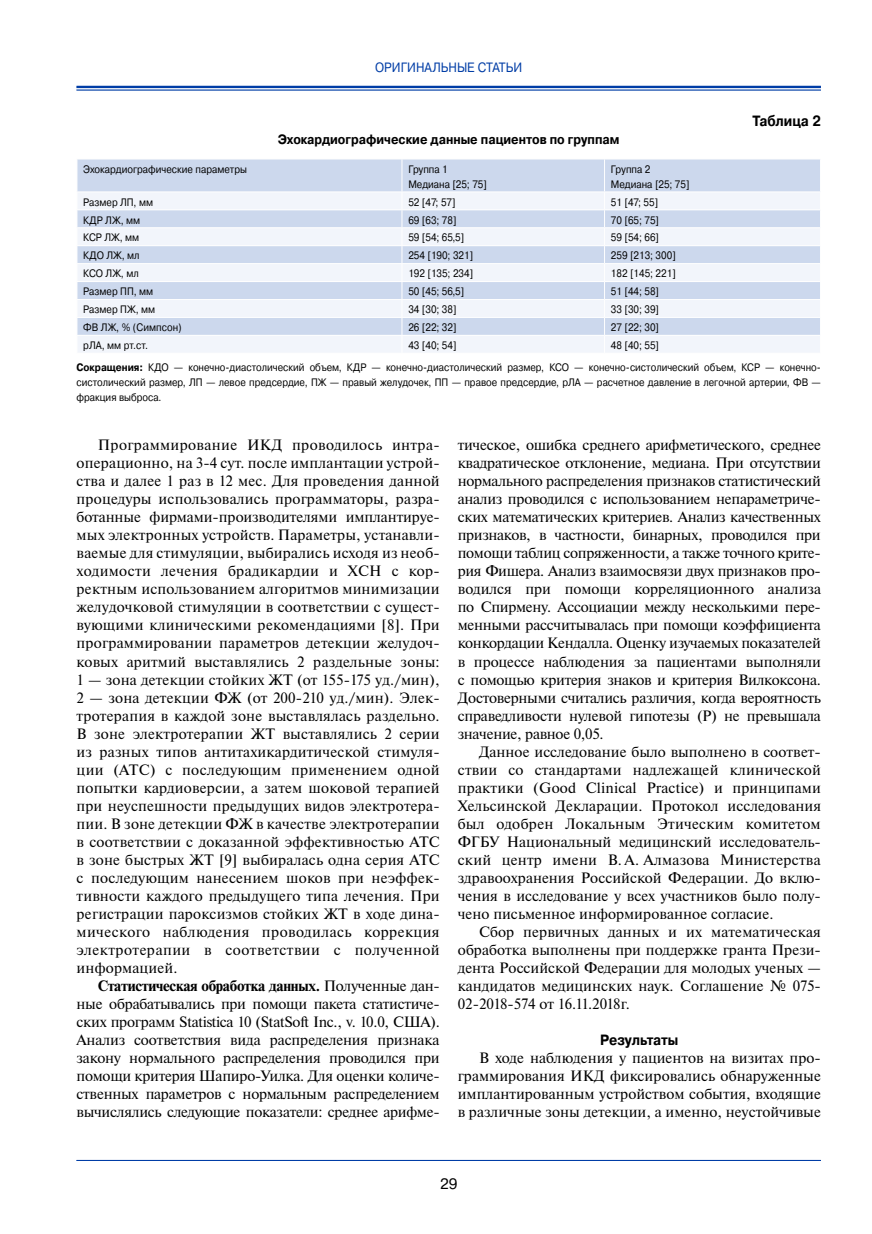
<style>
.page{position:relative;width:872px;height:1234px;background:#fff}
.page>*{position:absolute;margin:0;border:0;box-sizing:border-box;transform-origin:0 0}
.t1{font:15px/18px "Newton";letter-spacing:.01em;color:#000;text-align:justify}
.t2{font:15px "Pragmatica";color:#000}
.t3{font:700 14.85px "Pragmatica";letter-spacing:-.015em;color:#000;scale:.89 1}
.t4{font:700 13.5px "Pragmatica";color:#000;scale:.89 1}
.t5{font:13.5px "Pragmatica";color:#003da6;scale:.89 1}
.t6{font:10.8px/15px "Pragmatica";color:#000;scale:.89 1}
.s1{font-weight:700}
</style>
<div class="page">
<svg style="left:77px;top:88px;width:744px;height:2px"></svg>
<hr style="left:77px;top:86px;width:744px;height:2px;background:#003da6">
<hr style="left:77px;top:90px;width:744px;height:1px;background:#003da6">
<hr style="left:77px;top:1159px;width:744px;height:1px;background:#003da6">
<div style="left:78px;top:160px;width:742px;height:31px;background:#ccd8ed"></div>
<svg style="left:78px;top:193px;width:742px;height:159px;fill:#f2f5fb"></svg>
<hr style="left:401px;top:159px;width:1px;height:32px;background:#fff">
<hr style="left:604px;top:159px;width:1px;height:32px;background:#fff">
<hr style="left:77px;top:209px;width:325px;height:1px;background:#fff">
<hr style="left:402px;top:209px;width:202px;height:1px;background:#fff">
<hr style="left:604px;top:209px;width:217px;height:1px;background:#fff">
<hr style="left:77px;top:227px;width:325px;height:1px;background:#fff">
<hr style="left:402px;top:227px;width:202px;height:1px;background:#fff">
<hr style="left:604px;top:227px;width:217px;height:1px;background:#fff">
<hr style="left:77px;top:245px;width:325px;height:1px;background:#fff">
<hr style="left:402px;top:245px;width:202px;height:1px;background:#fff">
<hr style="left:604px;top:245px;width:217px;height:1px;background:#fff">
<hr style="left:77px;top:263px;width:325px;height:1px;background:#fff">
<hr style="left:402px;top:263px;width:202px;height:1px;background:#fff">
<hr style="left:604px;top:263px;width:217px;height:1px;background:#fff">
<hr style="left:77px;top:281px;width:325px;height:1px;background:#fff">
<hr style="left:402px;top:281px;width:202px;height:1px;background:#fff">
<hr style="left:604px;top:281px;width:217px;height:1px;background:#fff">
<hr style="left:77px;top:299px;width:325px;height:1px;background:#fff">
<hr style="left:402px;top:299px;width:202px;height:1px;background:#fff">
<hr style="left:604px;top:299px;width:217px;height:1px;background:#fff">
<hr style="left:77px;top:317px;width:325px;height:1px;background:#fff">
<hr style="left:402px;top:317px;width:202px;height:1px;background:#fff">
<hr style="left:604px;top:317px;width:217px;height:1px;background:#fff">
<hr style="left:77px;top:335px;width:325px;height:1px;background:#fff">
<svg style="left:77px;top:210px;width:1px;height:125px"></svg>
<hr style="left:402px;top:335px;width:202px;height:1px;background:#fff">
<svg style="left:401px;top:193px;width:1px;height:159px"></svg>
<hr style="left:604px;top:335px;width:217px;height:1px;background:#fff">
<svg style="left:604px;top:193px;width:1px;height:159px"></svg>
<p class="t5" style="left:375px;top:57px;width:167px">ОРИГИНАЛЬНЫЕ СТАТЬИ</p>
<p class="t4" style="left:278px;top:131px;width:385px">Эхокардиографические данные пациентов по группам</p>
<p class="t3" style="left:752px;top:112px;width:78px">Таблица 2</p>
<p class="t6" style="left:83px;top:161px;width:185px">Эхокардиографические параметры</p>
<p class="t6" style="left:408px;top:161px;width:90px">Группа 1<br>Медиана [25; 75]</p>
<p class="t6" style="left:611px;top:161px;width:90px">Группа 2<br>Медиана [25; 75]</p>
<p class="t6" style="left:83px;top:194px;width:80px">Размер ЛП, мм</p>
<p class="t6" style="left:408px;top:194px;width:55px">52 [47; 57]</p>
<p class="t6" style="left:611px;top:194px;width:55px">51 [47; 55]</p>
<p class="t6" style="left:83px;top:212px;width:65px">КДР ЛЖ, мм</p>
<p class="t6" style="left:408px;top:212px;width:56px">69 [63; 78]</p>
<p class="t6" style="left:611px;top:212px;width:56px">70 [65; 75]</p>
<p class="t6" style="left:83px;top:230px;width:64px">КСР ЛЖ, мм</p>
<p class="t6" style="left:408px;top:230px;width:64px">59 [54; 65,5]</p>
<p class="t6" style="left:611px;top:230px;width:56px">59 [54; 66]</p>
<p class="t6" style="left:83px;top:248px;width:65px">КДО ЛЖ, мл</p>
<p class="t6" style="left:408px;top:248px;width:74px">254 [190; 321]</p>
<p class="t6" style="left:611px;top:248px;width:74px">259 [213; 300]</p>
<p class="t6" style="left:83px;top:265px;width:64px">КСО ЛЖ, мл</p>
<p class="t6" style="left:408px;top:265px;width:74px">192 [135; 234]</p>
<p class="t6" style="left:611px;top:265px;width:74px">182 [145; 221]</p>
<p class="t6" style="left:83px;top:283px;width:80px">Размер ПП, мм</p>
<p class="t6" style="left:408px;top:283px;width:64px">50 [45; 56,5]</p>
<p class="t6" style="left:611px;top:283px;width:56px">51 [44; 58]</p>
<p class="t6" style="left:83px;top:301px;width:82px">Размер ПЖ, мм</p>
<p class="t6" style="left:408px;top:301px;width:56px">34 [30; 38]</p>
<p class="t6" style="left:611px;top:301px;width:56px">33 [30; 39]</p>
<p class="t6" style="left:83px;top:319px;width:112px">ФВ ЛЖ, % (Симпсон)</p>
<p class="t6" style="left:408px;top:319px;width:56px">26 [22; 32]</p>
<p class="t6" style="left:611px;top:319px;width:56px">27 [22; 30]</p>
<p class="t6" style="left:83px;top:337px;width:74px">рЛА, мм рт.ст.</p>
<p class="t6" style="left:408px;top:337px;width:56px">43 [40; 54]</p>
<p class="t6" style="left:77px;top:333px;width:838px;line-height:22.2px;text-indent:534px">48 [40; 55]<br><span class="s1">Сокращения:</span> КДО — конечно-диастолический объем, КДР — конечно-диастолический размер, КСО — конечно-систолический объем, КСР — конечно-</p>
<p class="t6" style="left:77px;top:374px;width:838px">систолический размер, ЛП — левое предсердие, ПЖ — правый желудочек, ПП — правое предсердие, рЛА — расчетное давление в легочной артерии, ФВ — фракция выброса.</p>
<p class="t1" style="left:77px;top:436px;width:365px;text-align:left;text-indent:21px">Программирование ИКД проводилось интра&shy;операционно, на 3-4 сут. после имплантации устрой&shy;ства и далее 1 раз в 12 мес. Для проведения данной процедуры использовались программаторы, разра&shy;ботанные фирмами-производителями имплантируе&shy;мых электронных устройств. Параметры, устанавли&shy;ваемые для стимуляции, выбирались исходя из необ&shy;ходимости лечения брадикардии и ХСН с кор&shy;ректным использованием алгоритмов минимизации желудочковой стимуляции в соответствии с сущест&shy;вующими клиническими рекомендациями [8]. При программировании параметров детекции желудоч&shy;ковых аритмий выставлялись 2 раздельные зоны:<br>1 — зона детекции стойких ЖТ (от 155-175 уд./мин), 2 — зона детекции ФЖ (от 200-210 уд./мин). Элек&shy;тротерапия в каждой зоне выставлялась раздельно.<br>В зоне электротерапии ЖТ выставлялись 2 серии из разных типов антитахикардитической стимуля&shy;ции (АТС) с последующим применением одной попытки кардиоверсии, а затем шоковой терапией при неуспешности предыдущих видов электротера&shy;пии. В зоне детекции ФЖ в качестве электротерапии в соответствии с доказанной эффективностью АТС в зоне быстрых ЖТ [9] выбиралась одна серия АТС с последующим нанесением шоков при неэффек&shy;тивности каждого предыдущего типа лечения. При регистрации пароксизмов стойких ЖТ в ходе дина&shy;мического наблюдения проводилась коррекция электротерапии в соответствии с полученной информацией.</p>
<p class="t1" style="left:77px;top:976px;width:365px;text-indent:21px"><span class="s1">Статистическая обработка данных.</span> Полученные дан&shy;ные обрабатывались при помощи пакета статистиче&shy;ских программ Statistica 10 (StatSoft Inc., v. 10.0, США).<br>Анализ соответствия вида распределения признака закону нормального распределения проводился при помощи критерия Шапиро-Уилка. Для оценки количе&shy;ственных параметров с нормальным распределением вычислялись следующие показатели: среднее арифме-</p>
<p class="t1" style="left:458px;top:436px;width:365px">тическое, ошибка среднего арифметического, среднее квадратическое отклонение, медиана. При отсутствии нормального распределения признаков статистический анализ проводился с использованием непараметриче&shy;ских математических критериев. Анализ качественных признаков, в частности, бинарных, проводился при помощи таблиц сопряженности, а также точного крите&shy;рия Фишера. Анализ взаимосвязи двух признаков про&shy;водился при помощи корреляционного анализа по Спирмену. Ассоциации между несколькими пере&shy;менными рассчитывалась при помощи коэффициента конкордации Кендалла. Оценку изучаемых показателей в процессе наблюдения за пациентами выполняли с помощью критерия знаков и критерия Вилкоксона.<br>Достоверными считались различия, когда вероятность справедливости нулевой гипотезы (P) не превышала значение, равное 0,05.</p>
<p class="t1" style="left:458px;top:742px;width:365px;text-indent:21px">Данное исследование было выполнено в соответ&shy;ствии со стандартами надлежащей клинической практики (Good Clinical Practice) и принципами Хельсинской Декларации. Протокол исследования был одобрен Локальным Этическим комитетом ФГБУ Национальный медицинский исследователь&shy;ский центр имени В.А. Алмазова Министерства здравоохранения Российской Федерации. До вклю&shy;чения в исследование у всех участников было полу&shy;чено письменное информированное согласие.</p>
<p class="t1" style="left:458px;top:922px;width:365px;text-indent:21px">Сбор первичных данных и их математическая обработка выполнены при поддержке гранта Прези&shy;дента Российской Федерации для молодых ученых — кандидатов медицинских наук. Соглашение № 075- 02-2018-574 от 16.11.2018г.</p>
<p class="t3" style="left:600px;top:1030px;width:89px">Результаты</p>
<p class="t1" style="left:458px;top:1048px;width:365px;text-indent:21px">В ходе наблюдения у пациентов на визитах про&shy;граммирования ИКД фиксировались обнаруженные имплантированным устройством события, входящие в различные зоны детекции, а именно, неустойчивые</p>
<p class="t2" style="left:440px;top:1172px;width:19px">29</p>
</div>
